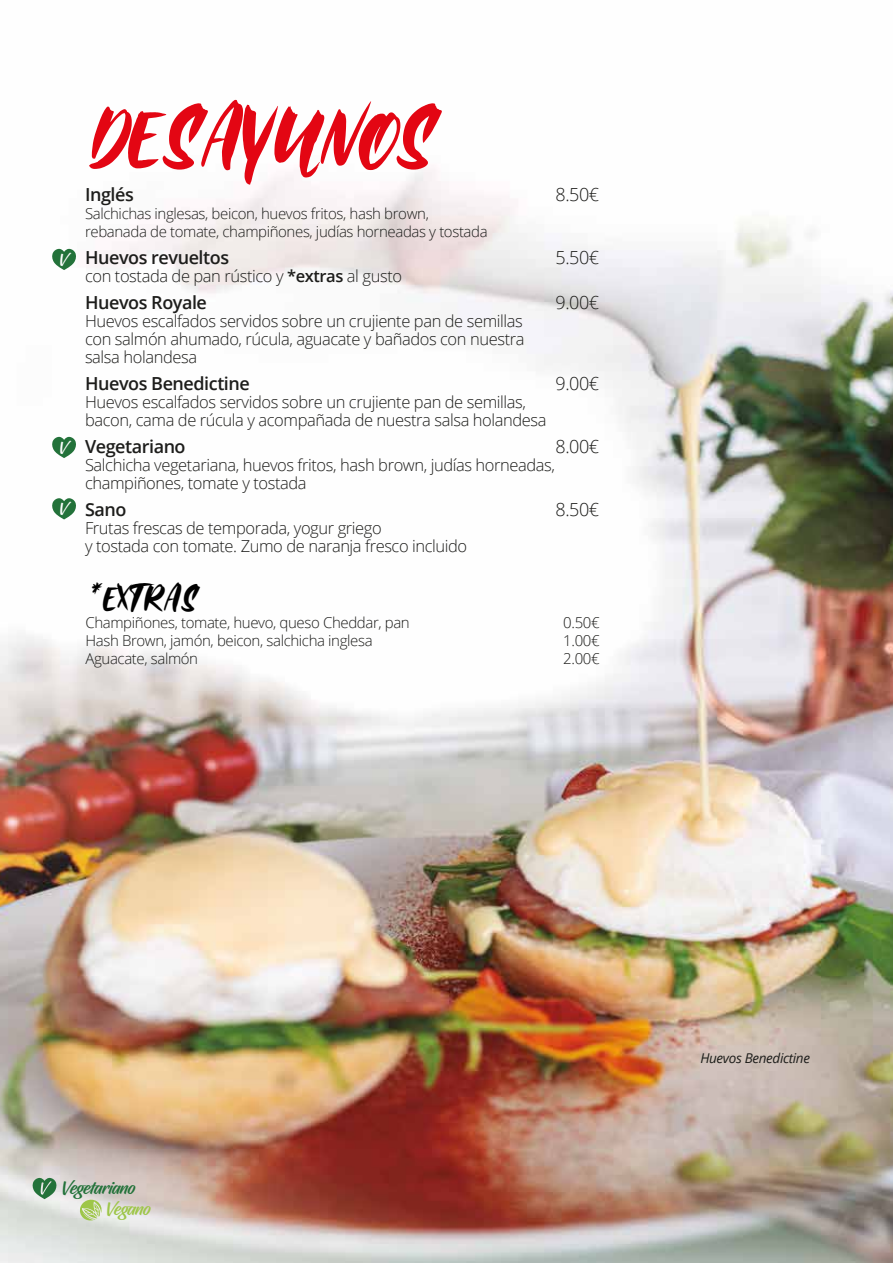
<style>
.page{position:relative;width:893px;height:1263px;background:#fff}
.page>*{position:absolute;margin:0;border:0;box-sizing:border-box;transform-origin:0 0}
.t1{font:92.85px "Mallent";color:#e30613}
.t2{font:38.4px "Mallent";color:#010101}
.t3{font:600 18px "Open Sans";letter-spacing:-.025em;color:#1d1d1b}
.t4{font:300 18px "Open Sans";letter-spacing:-.025em;color:#1d1d1b}
.t5{font:18px "Hughs";color:#23723a}
.t6{font:18px "Hughs";color:#9ec649}
.t7{font:300 16.5px/18px "Open Sans";letter-spacing:-.025em;color:#1d1d1b}
.t8{font:15.9px "Hughs";color:#fff}
.t9{font:300 15px/18px "Open Sans";letter-spacing:-.025em;color:#1d1d1b}
.t10{font:italic 13.5px "Open Sans";letter-spacing:-.025em;color:#1d1d1b}
.s1{font-weight:600}
</style>
<div class="page">
<img style="left:0;top:169px;width:893px;height:1094px">
<svg style="left:51px;top:437px;width:26px;height:21px"></svg>
<svg style="left:51px;top:249px;width:26px;height:21px"></svg>
<svg style="left:51px;top:498px;width:26px;height:21px"></svg>
<svg style="left:32px;top:1178px;width:25px;height:21px"></svg>
<svg style="left:79px;top:1199px;width:24px;height:22px"></svg>
<p class="t8" style="left:58px;top:250px;width:10px">V</p>
<p class="t8" style="left:58px;top:438px;width:10px">V</p>
<p class="t8" style="left:58px;top:499px;width:10px">V</p>
<h1 class="t1" style="left:91px;top:73px;width:346px">DESAYUNOS</h1>
<p class="t3" style="left:85px;top:182px;width:50px">Inglés</p>
<p class="t4" style="left:556px;top:182px;width:45px">8.50€</p>
<p class="t9" style="left:85px;top:204px;width:404px">Salchichas inglesas, beicon, huevos fritos, hash brown, rebanada de tomate, champiñones, judías horneadas y tostada</p>
<p class="t3" style="left:85px;top:245px;width:146px">Huevos revueltos</p>
<p class="t4" style="left:556px;top:245px;width:45px">5.50€</p>
<p class="t7" style="left:85px;top:266px;width:319px">con tostada de pan rústico y <span class="s1">*extras</span> al gusto</p>
<p class="t3" style="left:85px;top:290px;width:123px">Huevos Royale</p>
<p class="t4" style="left:556px;top:290px;width:45px">9.00€</p>
<p class="t7" style="left:85px;top:311px;width:441px;text-align:justify">Huevos escalfados servidos sobre un crujiente pan de semillas con salmón ahumado, rúcula, aguacate y bañados con nuestra salsa holandesa</p>
<p class="t3" style="left:85px;top:371px;width:166px">Huevos Benedictine</p>
<p class="t4" style="left:556px;top:371px;width:45px">9.00€</p>
<p class="t7" style="left:85px;top:392px;width:463px">Huevos escalfados servidos sobre un crujiente pan de semillas, bacon, cama de rúcula y acompañada de nuestra salsa holandesa</p>
<p class="t3" style="left:85px;top:434px;width:102px">Vegetariano</p>
<p class="t4" style="left:556px;top:434px;width:45px">8.00€</p>
<p class="t7" style="left:85px;top:455px;width:472px">Salchicha vegetariana, huevos fritos, hash brown, judías horneadas, champiñones, tomate y tostada</p>
<p class="t3" style="left:85px;top:497px;width:43px">Sano</p>
<p class="t4" style="left:556px;top:497px;width:45px">8.50€</p>
<p class="t7" style="left:85px;top:518px;width:384px">Frutas frescas de temporada, yogur griego<br>y tostada con tomate. Zumo de naranja fresco incluido</p>
<h2 class="t2" style="left:88px;top:571px;width:111px">*EXTRAS</h2>
<p class="t9" style="left:85px;top:613px;width:326px">Champiñones, tomate, huevo, queso Cheddar, pan</p>
<p class="t9" style="left:563px;top:613px;width:38px">0.50€</p>
<p class="t9" style="left:85px;top:631px;width:289px">Hash Brown, jamón, beicon, salchicha inglesa</p>
<p class="t9" style="left:563px;top:631px;width:38px">1.00€</p>
<p class="t9" style="left:85px;top:649px;width:114px">Aguacate, salmón</p>
<p class="t9" style="left:563px;top:649px;width:38px">2.00€</p>
<p class="t5" style="left:61px;top:1177px;width:75px">Vegetariano</p>
<p class="t6" style="left:105px;top:1198px;width:47px">Vegano</p>
<p class="t10" style="left:700px;top:1049px;width:111px">Huevos Benedictine</p>
</div>
